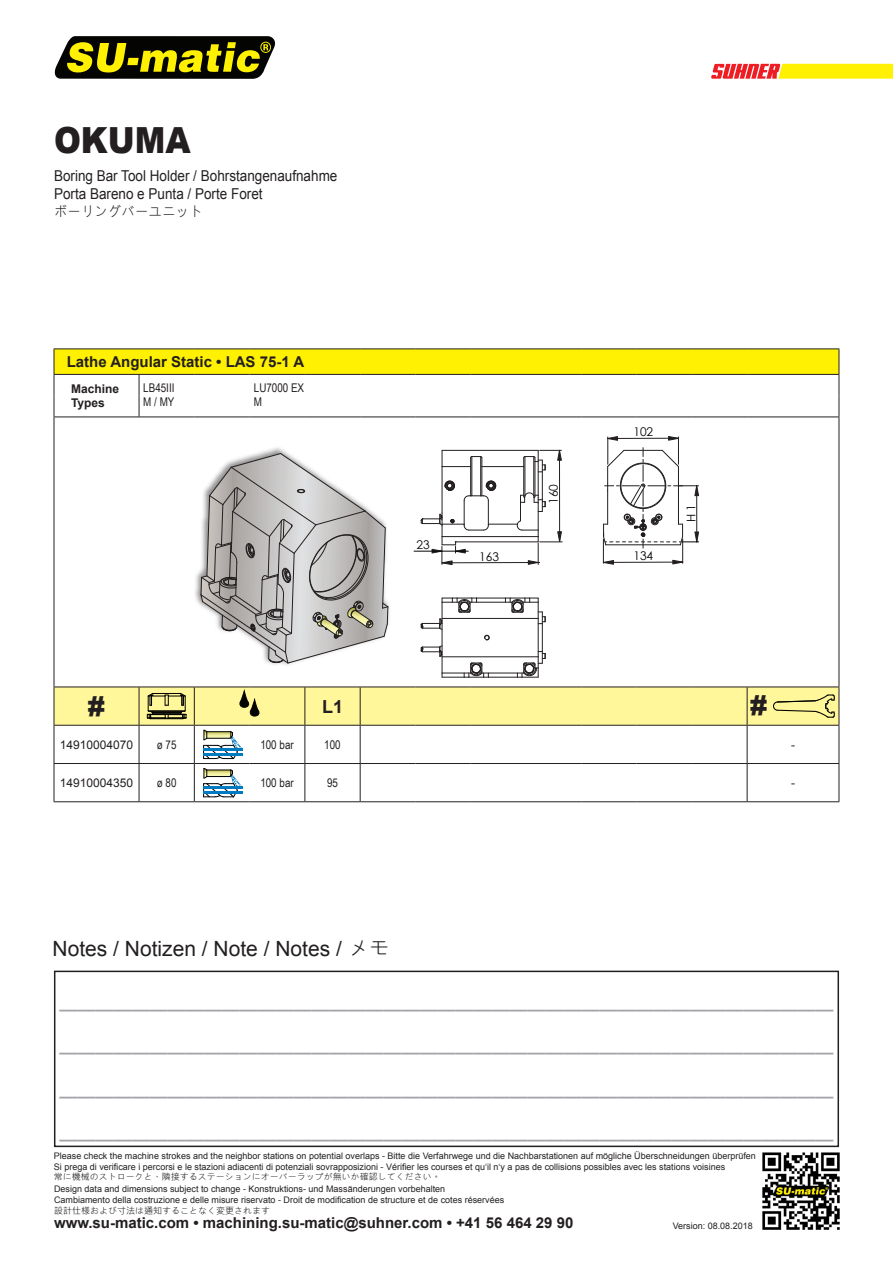
<style>
.page{position:relative;width:893px;height:1263px;background:#fff}
.page>*{position:absolute;margin:0;border:0;box-sizing:border-box;transform-origin:0 0}
.t1{font:36px/43.2px "Minion Pro";color:#a4a5a9;text-align:justify}
.t2{font:900 36px "Arial";color:#231f20;scale:.9 1}
.t3{font:900 27px "Arial";color:#231f20}
.t4{font:21px "Arial";color:#231f20}
.t5{font:700 18px "Arial";color:#231f20}
.t6{font:700 15px "Arial";color:#231f20}
.t7{font:15px "Arial";color:#231f20;scale:.9 1}
.t8{font:15px "Microsoft Jheng Hei UI Regular";color:#231f20;scale:.9 1}
.t9{font:12px "Arial Narrow";color:#231f20}
.t10{font:12px "Arial";color:#231f20}
.t11{font:12px "Century Gothic";letter-spacing:-.005em;color:#050504}
.t12{font:700 12px/14.4px "Arial";color:#231f20}
.t13{font:9px "Arial";color:#231f20}
.t14{font:9px "Microsoft Jheng Hei UI Regular";color:#231f20}
.s1{font-family:"Microsoft Jheng Hei UI Regular"}
</style>
<div class="page">
<div style="left:54px;top:971px;width:785px;height:176px;border:2px solid #231f20"></div>
<img style="left:762px;top:1152px;width:78px;height:78px">
<svg style="left:711px;top:63px;width:182px;height:16px;background:#fabc33"></svg>
<svg style="left:54px;top:36px;width:221px;height:43px;background:#615d14"></svg>
<hr style="left:54px;top:417px;width:85px;height:1px;background:#231f20">
<hr style="left:139px;top:417px;width:55px;height:1px;background:#231f20">
<hr style="left:194px;top:417px;width:56px;height:1px;background:#231f20">
<hr style="left:250px;top:417px;width:55px;height:1px;background:#231f20">
<hr style="left:305px;top:417px;width:55px;height:1px;background:#231f20">
<hr style="left:360px;top:417px;width:55px;height:1px;background:#231f20">
<hr style="left:471px;top:417px;width:55px;height:1px;background:#231f20">
<hr style="left:139px;top:726px;width:1px;height:37px;background:#231f20">
<hr style="left:194px;top:726px;width:1px;height:37px;background:#231f20">
<hr style="left:304px;top:726px;width:1px;height:37px;background:#231f20">
<hr style="left:360px;top:726px;width:1px;height:37px;background:#231f20">
<hr style="left:139px;top:764px;width:1px;height:37px;background:#231f20">
<hr style="left:194px;top:764px;width:1px;height:37px;background:#231f20">
<hr style="left:304px;top:764px;width:1px;height:37px;background:#231f20">
<hr style="left:360px;top:764px;width:1px;height:37px;background:#231f20">
<hr style="left:54px;top:348px;width:85px;height:1px;background:#231f20">
<hr style="left:139px;top:348px;width:55px;height:1px;background:#231f20">
<hr style="left:194px;top:348px;width:56px;height:1px;background:#231f20">
<hr style="left:250px;top:348px;width:55px;height:1px;background:#231f20">
<hr style="left:305px;top:348px;width:55px;height:1px;background:#231f20">
<hr style="left:360px;top:348px;width:55px;height:1px;background:#231f20">
<hr style="left:415px;top:348px;width:56px;height:1px;background:#231f20">
<hr style="left:471px;top:348px;width:55px;height:1px;background:#231f20">
<hr style="left:526px;top:348px;width:55px;height:1px;background:#231f20">
<hr style="left:581px;top:348px;width:56px;height:1px;background:#231f20">
<hr style="left:637px;top:348px;width:55px;height:1px;background:#231f20">
<hr style="left:692px;top:348px;width:55px;height:1px;background:#231f20">
<hr style="left:747px;top:348px;width:92px;height:1px;background:#231f20">
<svg style="left:54px;top:349px;width:786px;height:68px"></svg>
<hr style="left:54px;top:417px;width:1px;height:270px;background:#231f20">
<hr style="left:415px;top:417px;width:56px;height:1px;background:#231f20">
<hr style="left:526px;top:417px;width:55px;height:1px;background:#231f20">
<hr style="left:581px;top:417px;width:56px;height:1px;background:#231f20">
<hr style="left:637px;top:417px;width:55px;height:1px;background:#231f20">
<hr style="left:692px;top:417px;width:55px;height:1px;background:#231f20">
<hr style="left:747px;top:417px;width:92px;height:1px;background:#231f20">
<hr style="left:839px;top:417px;width:1px;height:270px;background:#231f20">
<hr style="left:839px;top:687px;width:1px;height:38px;background:#231f20">
<hr style="left:747px;top:726px;width:1px;height:37px;background:#231f20">
<hr style="left:839px;top:726px;width:1px;height:37px;background:#231f20">
<hr style="left:747px;top:763px;width:92px;height:1px;background:#231f20">
<hr style="left:747px;top:764px;width:1px;height:37px;background:#231f20">
<hr style="left:839px;top:764px;width:1px;height:37px;background:#231f20">
<hr style="left:692px;top:801px;width:55px;height:1px;background:#231f20">
<hr style="left:747px;top:801px;width:92px;height:1px;background:#231f20">
<hr style="left:692px;top:763px;width:55px;height:1px;background:#231f20">
<hr style="left:54px;top:726px;width:1px;height:37px;background:#231f20">
<hr style="left:54px;top:763px;width:85px;height:1px;background:#231f20">
<hr style="left:54px;top:764px;width:1px;height:37px;background:#231f20">
<hr style="left:305px;top:763px;width:55px;height:1px;background:#231f20">
<hr style="left:360px;top:763px;width:55px;height:1px;background:#231f20">
<hr style="left:415px;top:763px;width:56px;height:1px;background:#231f20">
<hr style="left:471px;top:763px;width:55px;height:1px;background:#231f20">
<hr style="left:526px;top:763px;width:55px;height:1px;background:#231f20">
<hr style="left:581px;top:763px;width:56px;height:1px;background:#231f20">
<hr style="left:637px;top:763px;width:55px;height:1px;background:#231f20">
<hr style="left:54px;top:801px;width:85px;height:1px;background:#231f20">
<hr style="left:139px;top:801px;width:55px;height:1px;background:#231f20">
<hr style="left:194px;top:801px;width:56px;height:1px;background:#231f20">
<hr style="left:250px;top:801px;width:55px;height:1px;background:#231f20">
<hr style="left:305px;top:801px;width:55px;height:1px;background:#231f20">
<hr style="left:360px;top:801px;width:55px;height:1px;background:#231f20">
<hr style="left:415px;top:801px;width:56px;height:1px;background:#231f20">
<hr style="left:471px;top:801px;width:55px;height:1px;background:#231f20">
<hr style="left:526px;top:801px;width:55px;height:1px;background:#231f20">
<hr style="left:581px;top:801px;width:56px;height:1px;background:#231f20">
<hr style="left:637px;top:801px;width:55px;height:1px;background:#231f20">
<hr style="left:139px;top:763px;width:55px;height:1px;background:#231f20">
<hr style="left:194px;top:763px;width:56px;height:1px;background:#231f20">
<hr style="left:250px;top:763px;width:55px;height:1px;background:#231f20">
<img style="left:195px;top:447px;width:195px;height:218px">
<hr style="left:414px;top:551px;width:54px;height:1px;background:#050504">
<svg style="left:420px;top:598px;width:126px;height:80px"></svg>
<svg style="left:200px;top:452px;width:189px;height:212px"></svg>
<svg style="left:420px;top:450px;width:142px;height:115px"></svg>
<hr style="left:559px;top:450px;width:1px;height:92px;background:#231f20">
<svg style="left:603px;top:436px;width:96px;height:129px"></svg>
<svg style="left:54px;top:687px;width:785px;height:72px"></svg>
<hr style="left:204px;top:748px;width:38px;height:2px;background:#007bc2">
<hr style="left:204px;top:753px;width:38px;height:2px;background:#007bc2">
<svg style="left:203px;top:768px;width:39px;height:29px"></svg>
<hr style="left:204px;top:787px;width:38px;height:2px;background:#007bc2">
<hr style="left:204px;top:791px;width:38px;height:2px;background:#007bc2">
<p class="t2" style="left:54px;top:114px;width:153px">OKUMA</p>
<p class="t7" style="left:54px;top:166px;width:316px">Boring Bar Tool Holder / Bohrstangenaufnahme</p>
<p class="t7" style="left:54px;top:184px;width:233px">Porta Bareno e Punta / Porte Foret</p>
<p class="t8" style="left:54px;top:202px;width:166px">ボーリングバーユニット</p>
<p class="t6" style="left:67px;top:352px;width:239px">Lathe Angular Static • LAS 75-1 A</p>
<p class="t12" style="left:71px;top:382px;width:50px">Machine<br>Types</p>
<p class="t9" style="left:143px;top:378px;width:33px">LB45III</p>
<p class="t9" style="left:254px;top:378px;width:52px">LU7000 EX</p>
<p class="t9" style="left:143px;top:393px;width:33px">M / MY</p>
<p class="t9" style="left:254px;top:393px;width:10px">M</p>
<p class="t11" style="left:416px;top:536px;width:15px">23</p>
<p class="t11" style="left:545px;top:504px;width:22px;rotate:-90deg">160</p>
<p class="t11" style="left:633px;top:424px;width:22px">102</p>
<p class="t11" style="left:479px;top:548px;width:22px">163</p>
<p class="t11" style="left:633px;top:547px;width:22px">134</p>
<p class="t11" style="left:683px;top:522px;width:20px;rotate:-90deg">H 1</p>
<p class="t3" style="left:88px;top:686px;width:19px">#</p>
<p class="t5" style="left:322px;top:694px;width:23px">L1</p>
<p class="t3" style="left:750px;top:685px;width:19px">#</p>
<p class="t10" style="left:60px;top:737px;width:75px">14910004070</p>
<p class="t9" style="left:157px;top:736px;width:21px">ø 75</p>
<p class="t9" style="left:260px;top:736px;width:35px">100 bar</p>
<p class="t9" style="left:324px;top:736px;width:18px">100</p>
<p class="t10" style="left:791px;top:737px;width:5px">-</p>
<p class="t10" style="left:60px;top:775px;width:75px">14910004350</p>
<p class="t9" style="left:157px;top:774px;width:21px">ø 80</p>
<p class="t9" style="left:260px;top:774px;width:35px">100 bar</p>
<p class="t9" style="left:327px;top:774px;width:12px">95</p>
<p class="t10" style="left:791px;top:775px;width:5px">-</p>
<p class="t4" style="left:53px;top:934px;width:339px">Notes / Notizen / Note / Notes / <span class="s1">メモ</span></p>
<p class="t1" style="left:59px;top:974px;width:776px">___________________________________________ ___________________________________________ ___________________________________________ ___________________________________________</p>
<p class="t13" style="left:54px;top:1150px;width:703px">Please check the machine strokes and the neighbor stations on potential overlaps - Bitte die Verfahrwege und die Nachbarstationen auf mögliche Überschneidungen überprüfen</p>
<p class="t13" style="left:54px;top:1160px;width:673px">Si prega di verificare i percorsi e le stazioni adiacenti di potenziali sovrapposizioni - Vérifier les courses et qu‘il n‘y a pas de collisions possibles avec les stations voisines</p>
<p class="t14" style="left:54px;top:1171px;width:389px">常に機械のストロークと、隣接するステーションにオーバーラップが無いか確認してください。</p>
<p class="t13" style="left:54px;top:1183px;width:393px">Design data and dimensions subject to change - Konstruktions- und Massänderungen vorbehalten</p>
<p class="t13" style="left:54px;top:1194px;width:452px">Cambiamento della costruzione e delle misure riservato - Droit de modification de structure et de cotes réservées</p>
<p class="t14" style="left:54px;top:1204px;width:217px">設計仕様および寸法は通知することなく変更されます</p>
<p class="t6" style="left:54px;top:1212px;width:521px">www.su-matic.com • machining.su-matic@suhner.com • +41 56 464 29 90</p>
<p class="t13" style="left:673px;top:1220px;width:82px">Version: 08.08.2018</p>
</div>
